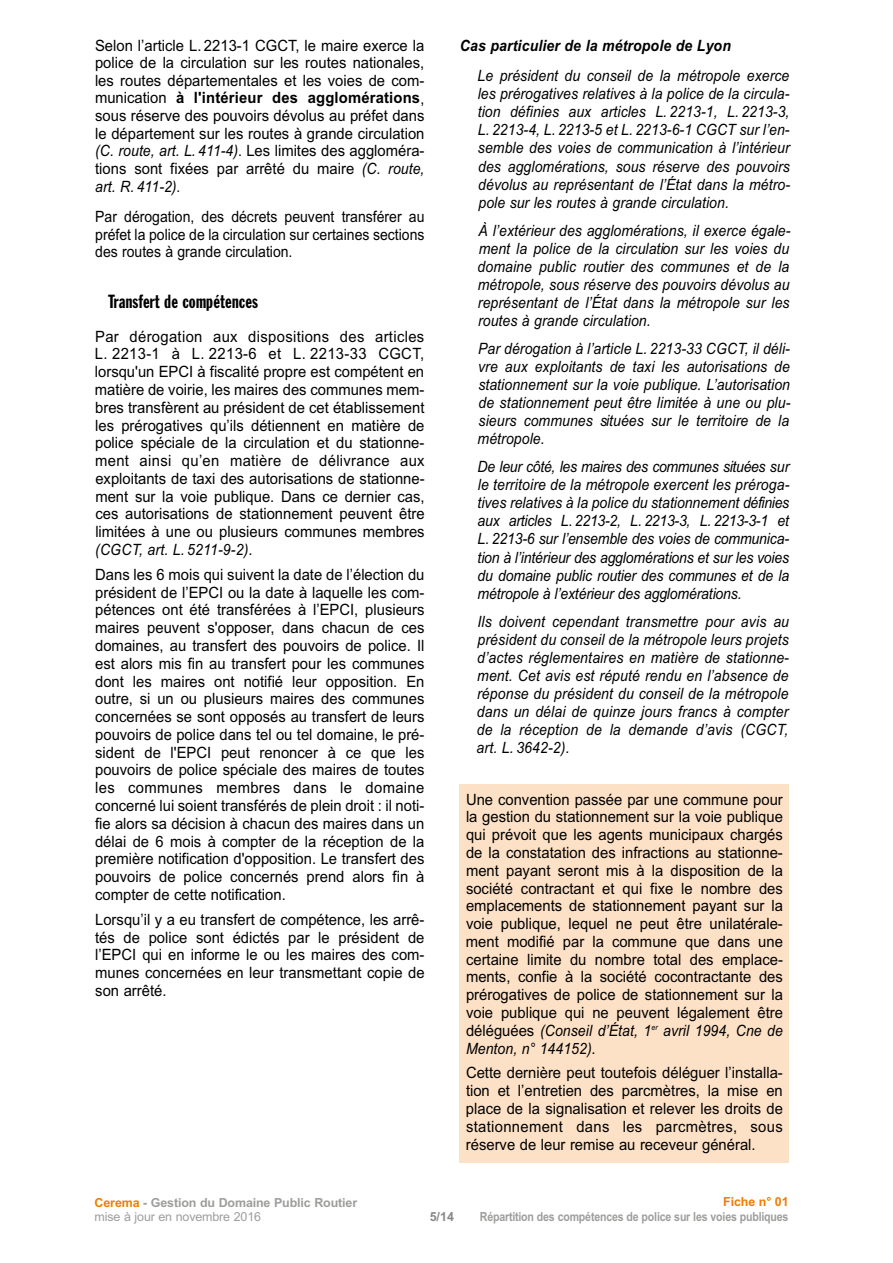
<style>
.page{position:relative;width:893px;height:1263px;background:#fff}
.page>*{position:absolute;margin:0;border:0;box-sizing:border-box;transform-origin:0 0}
.t1{font:18.75px "Franklin Gothic Extra Cond";letter-spacing:.01em;color:#000}
.t2{font:15.6px/17.9px "Arial";color:#000;text-align:justify;scale:.95 1}
.t3{font:italic 15.6px/18.1px "Arial";letter-spacing:.005em;color:#000;text-align:justify;scale:.9 1}
.t4{font:15.6px/17.5px "Arial";color:#000;text-align:justify;scale:.9 1}
.t5{font:italic 700 15.6px "Arial";letter-spacing:.01em;color:#000;scale:.9 1}
.t6{font:700 12.45px/14.1px "Arial";letter-spacing:-.015em;color:#9d9d9c}
.t7{font:700 12.45px "Arial";letter-spacing:-.015em;color:#9d9d9c;scale:.85 1}
.t8{font:700 12.45px "Arial";letter-spacing:-.01em;color:#ef7d00}
.t9{font:700 12.45px "Arial";color:#878787}
.s1{font-weight:700}
.s2{font-style:italic}
.s3{color:#ef7d00}
.s4{font-weight:400}
</style>
<div class="page">
<div style="left:460px;top:784px;width:329px;height:378px;background:#fde1c6"></div>
<p class="t2" style="left:95px;top:37px;width:348px">Selon l’article L. 2213-1 CGCT, le maire exerce la police de la circulation sur les routes nationales, les routes départementales et les voies de com&shy;munication <span class="s1">à l'intérieur des agglomérations</span>, sous réserve des pouvoirs dévolus au préfet dans le département sur les routes à grande circulation <span class="s2">(C. route, art. L. 411-4)</span>. Les limites des aggloméra&shy;tions sont fixées par arrêté du maire <span class="s2">(C. route, art. R. 411-2).</span></p>
<p class="t4" style="left:95px;top:208px;width:367px">Par dérogation, des décrets peuvent transférer au préfet la police de la circulation sur certaines sections des routes à grande circulation.</p>
<p class="t1" style="left:108px;top:291px;width:151px">Transfert de compétences</p>
<p class="t2" style="left:95px;top:327px;width:349px">Par dérogation aux dispositions des articles L. 2213-1 à L. 2213-6 et L. 2213-33 CGCT, lorsqu'un EPCI à fiscalité propre est compétent en matière de voirie, les maires des communes mem&shy;bres transfèrent au président de cet établissement les prérogatives qu’ils détiennent en matière de police spéciale de la circulation et du stationne&shy;ment ainsi qu’en matière de délivrance aux exploitants de taxi des autorisations de stationne&shy;ment sur la voie publique. Dans ce dernier cas, ces autorisations de stationnement peuvent être limitées à une ou plusieurs communes membres <span class="s2">(CGCT, art. L. 5211-9-2)</span>.</p>
<p class="t2" style="left:95px;top:566px;width:348px">Dans les 6 mois qui suivent la date de l’élection du président de l’EPCI ou la date à laquelle les com&shy;pétences ont été transférées à l’EPCI, plusieurs maires peuvent s'opposer, dans chacun de ces domaines, au transfert des pouvoirs de police. Il est alors mis fin au transfert pour les communes dont les maires ont notifié leur opposition. En outre, si un ou plusieurs maires des communes concernées se sont opposés au transfert de leurs pouvoirs de police dans tel ou tel domaine, le pré&shy;sident de l'EPCI peut renoncer à ce que les pouvoirs de police spéciale des maires de toutes les communes membres dans le domaine concerné lui soient transférés de plein droit : il noti&shy;fie alors sa décision à chacun des maires dans un délai de 6 mois à compter de la réception de la première notification d'opposition. Le transfert des pouvoirs de police concernés prend alors fin à compter de cette notification.</p>
<p class="t2" style="left:95px;top:910px;width:348px">Lorsqu’il y a eu transfert de compétence, les arrê&shy;tés de police sont édictés par le président de l’EPCI qui en informe le ou les maires des com&shy;munes concernées en leur transmettant copie de son arrêté.</p>
<p class="t5" style="left:460px;top:35px;width:303px">Cas particulier de la métropole de Lyon</p>
<p class="t3" style="left:477px;top:67px;width:349px">Le président du conseil de la métropole exerce les prérogatives relatives à la police de la circula&shy;tion définies aux articles L. 2213-1, L. 2213-3, L. 2213-4, L. 2213-5 et L. 2213-6-1 CGCT sur l’en&shy;semble des voies de communication à l’intérieur des agglomérations, sous réserve des pouvoirs dévolus au représentant de l’État dans la métro&shy;pole sur les routes à grande circulation.</p>
<p class="t3" style="left:478px;top:221px;width:349px">À l’extérieur des agglomérations, il exerce égale&shy;ment la police de la circulation sur les voies du domaine public routier des communes et de la métropole, sous réserve des pouvoirs dévolus au représentant de l’État dans la métropole sur les routes à grande circulation.</p>
<p class="t3" style="left:478px;top:339px;width:349px">Par dérogation à l’article L. 2213-33 CGCT, il déli&shy;vre aux exploitants de taxi les autorisations de stationnement sur la voie publique. L’autorisation de stationnement peut être limitée à une ou plu&shy;sieurs communes situées sur le territoire de la métropole.</p>
<p class="t3" style="left:478px;top:458px;width:348px">De leur côté, les maires des communes situées sur le territoire de la métropole exercent les préroga&shy;tives relatives à la police du stationnement définies aux articles L. 2213-2, L. 2213-3, L. 2213-3-1 et L. 2213-6 sur l’ensemble des voies de communica&shy;tion à l’intérieur des agglomérations et sur les voies du domaine public routier des communes et de la métropole à l’extérieur des agglomérations.</p>
<p class="t3" style="left:477px;top:612px;width:349px">Ils doivent cependant transmettre pour avis au président du conseil de la métropole leurs projets d’actes réglementaires en matière de stationne&shy;ment. Cet avis est réputé rendu en l’absence de réponse du président du conseil de la métropole dans un délai de quinze jours francs à compter de la réception de la demande d’avis (CGCT, art. L. 3642-2).</p>
<p class="t2" style="left:466px;top:790px;width:335px">Une convention passée par une commune pour la gestion du stationnement sur la voie publique qui prévoit que les agents municipaux chargés de la constatation des infractions au stationne&shy;ment payant seront mis à la disposition de la société contractant et qui fixe le nombre des emplacements de stationnement payant sur la voie publique, lequel ne peut être unilatérale&shy;ment modifié par la commune que dans une certaine limite du nombre total des emplace&shy;ments, confie à la société cocontractante des prérogatives de police de stationnement sur la voie publique qui ne peuvent légalement être déléguées <span class="s2">(Conseil d’État, 1</span><sup>er</sup> <span class="s2">avril 1994, Cne de Menton, n° 144152)</span>.</p>
<p class="t2" style="left:466px;top:1064px;width:335px">Cette dernière peut toutefois déléguer l’installa&shy;tion et l’entretien des parcmètres, la mise en place de la signalisation et relever les droits de stationnement dans les parcmètres, sous réserve de leur remise au receveur général.</p>
<p class="t6" style="left:95px;top:1196px;width:264px"><span class="s3">Cerema</span> - Gestion du Domaine Public Routier <span class="s4">mise à jour en novembre 2016</span></p>
<p class="t9" style="left:430px;top:1209px;width:26px">5/14</p>
<p class="t8" style="left:723px;top:1194px;width:67px">Fiche n° 01</p>
<p class="t7" style="left:480px;top:1209px;width:365px">Répartition des compétences de police sur les voies publiques</p>
</div>
